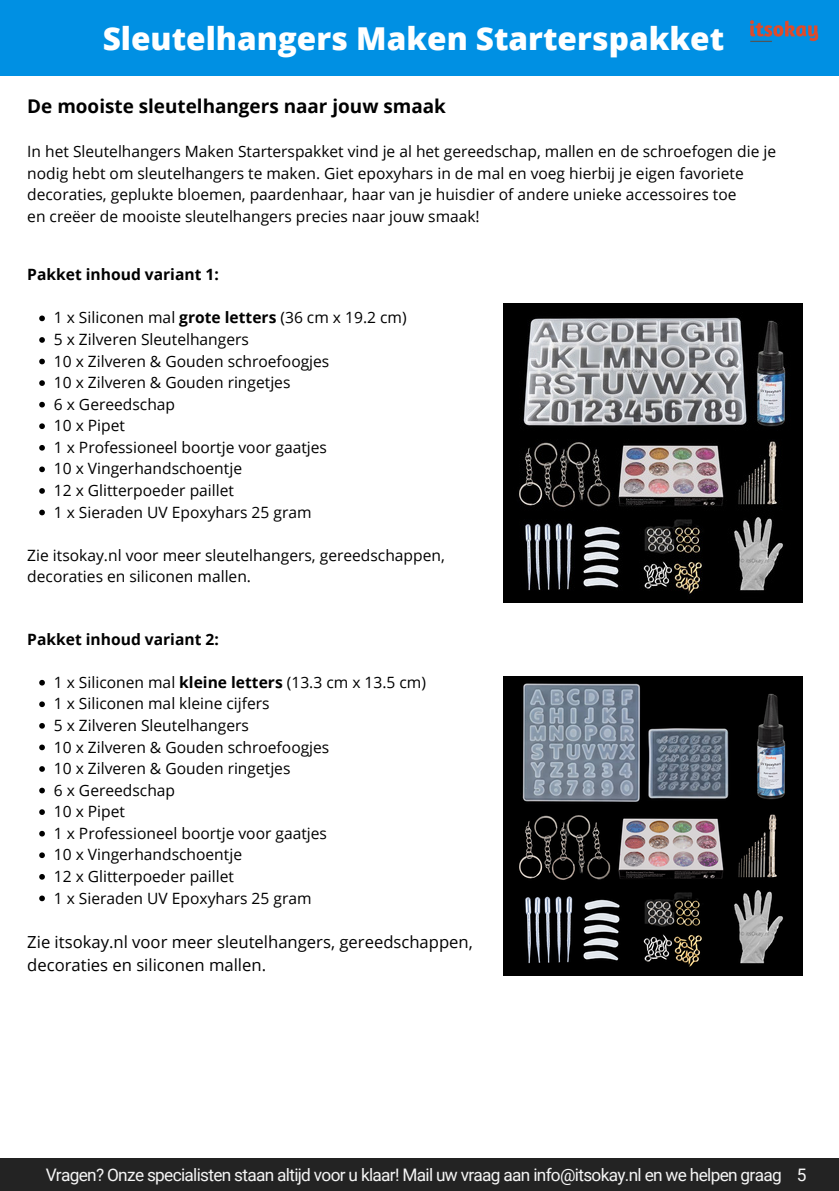
<style>
.page{position:relative;width:839px;height:1191px;background:#fff}
.page>*{position:absolute;margin:0;border:0;box-sizing:border-box;transform-origin:0 0}
.t1{font:800 31.6px "Open Sans";color:#fff}
.t2{font:700 19px "Open Sans";color:#000}
.t3{font:17.2px "Roboto";letter-spacing:-.04em;color:#f5f5f5}
.t4{font:16.6px/23.2px "Open Sans";color:#000}
.t5{font:15.6px/21.6px "Open Sans";color:#000}
.t6{font:700 15.6px "Open Sans";color:#000}
.s1{font-weight:700}
</style>
<div class="page">
<div style="left:0;top:0;width:838px;height:75px;background:#0090e3"></div>
<img style="left:750px;top:20px;width:69px;height:22px">
<img style="left:503px;top:303px;width:299px;height:299px">
<img style="left:503px;top:677px;width:299px;height:299px">
<svg style="left:39px;top:316px;width:6px;height:5px"></svg>
<svg style="left:39px;top:337px;width:6px;height:6px"></svg>
<svg style="left:39px;top:359px;width:6px;height:5px"></svg>
<svg style="left:39px;top:380px;width:6px;height:6px"></svg>
<svg style="left:39px;top:402px;width:6px;height:6px"></svg>
<svg style="left:39px;top:423px;width:6px;height:6px"></svg>
<svg style="left:39px;top:445px;width:6px;height:6px"></svg>
<svg style="left:39px;top:467px;width:6px;height:5px"></svg>
<svg style="left:39px;top:488px;width:6px;height:6px"></svg>
<svg style="left:39px;top:510px;width:6px;height:5px"></svg>
<svg style="left:39px;top:680px;width:6px;height:6px"></svg>
<svg style="left:39px;top:701px;width:6px;height:6px"></svg>
<svg style="left:39px;top:723px;width:6px;height:6px"></svg>
<svg style="left:39px;top:745px;width:6px;height:5px"></svg>
<svg style="left:39px;top:766px;width:6px;height:6px"></svg>
<svg style="left:39px;top:788px;width:6px;height:5px"></svg>
<svg style="left:39px;top:809px;width:6px;height:6px"></svg>
<svg style="left:39px;top:831px;width:6px;height:6px"></svg>
<svg style="left:39px;top:852px;width:6px;height:6px"></svg>
<svg style="left:39px;top:874px;width:6px;height:6px"></svg>
<svg style="left:39px;top:896px;width:6px;height:5px"></svg>
<div style="left:0;top:1158px;width:838px;height:33px;background:#232323"></div>
<p class="t1" style="left:103px;top:16px;width:623px">Sleutelhangers Maken Starterspakket</p>
<p class="t2" style="left:27px;top:92px;width:420px">De mooiste sleutelhangers naar jouw smaak</p>
<p class="t5" style="left:27px;top:140px;width:750px">In het Sleutelhangers Maken Starterspakket vind je al het gereedschap, mallen en de schroefogen die je nodig hebt om sleutelhangers te maken. Giet epoxyhars in de mal en voeg hierbij je eigen favoriete decoraties, geplukte bloemen, paardenhaar, haar van je huisdier of andere unieke accessoires toe<br>en creëer de mooiste sleutelhangers precies naar jouw smaak!</p>
<p class="t6" style="left:27px;top:264px;width:193px">Pakket inhoud variant 1:</p>
<p class="t5" style="left:54px;top:307px;width:354px">1 x Siliconen mal <span class="s1">grote letters</span> (36 cm x 19.2 cm)</p>
<p class="t5" style="left:54px;top:328px;width:197px">5 x Zilveren Sleutelhangers</p>
<p class="t5" style="left:54px;top:350px;width:277px">10 x Zilveren &amp; Gouden schroefoogjes</p>
<p class="t5" style="left:54px;top:371px;width:238px">10 x Zilveren &amp; Gouden ringetjes</p>
<p class="t5" style="left:54px;top:393px;width:123px">6 x Gereedschap</p>
<p class="t5" style="left:54px;top:414px;width:73px">10 x Pipet</p>
<p class="t5" style="left:54px;top:436px;width:275px">1 x Professioneel boortje voor gaatjes</p>
<p class="t5" style="left:54px;top:458px;width:190px">10 x Vingerhandschoentje</p>
<p class="t5" style="left:54px;top:479px;width:182px">12 x Glitterpoeder paillet</p>
<p class="t5" style="left:54px;top:501px;width:259px">1 x Sieraden UV Epoxyhars 25 gram</p>
<p class="t5" style="left:27px;top:544px;width:419px">Zie itsokay.nl voor meer sleutelhangers, gereedschappen, decoraties en siliconen mallen.</p>
<p class="t6" style="left:27px;top:628px;width:193px">Pakket inhoud variant 2:</p>
<p class="t5" style="left:54px;top:671px;width:374px">1 x Siliconen mal <span class="s1">kleine letters</span> (13.3 cm x 13.5 cm)</p>
<p class="t5" style="left:54px;top:693px;width:217px">1 x Siliconen mal kleine cijfers</p>
<p class="t5" style="left:54px;top:714px;width:197px">5 x Zilveren Sleutelhangers</p>
<p class="t5" style="left:54px;top:736px;width:277px">10 x Zilveren &amp; Gouden schroefoogjes</p>
<p class="t5" style="left:54px;top:757px;width:238px">10 x Zilveren &amp; Gouden ringetjes</p>
<p class="t5" style="left:54px;top:779px;width:123px">6 x Gereedschap</p>
<p class="t5" style="left:54px;top:800px;width:73px">10 x Pipet</p>
<p class="t5" style="left:54px;top:822px;width:275px">1 x Professioneel boortje voor gaatjes</p>
<p class="t5" style="left:54px;top:844px;width:190px">10 x Vingerhandschoentje</p>
<p class="t5" style="left:54px;top:865px;width:182px">12 x Glitterpoeder paillet</p>
<p class="t5" style="left:54px;top:887px;width:259px">1 x Sieraden UV Epoxyhars 25 gram</p>
<p class="t4" style="left:27px;top:930px;width:447px">Zie itsokay.nl voor meer sleutelhangers, gereedschappen, decoraties en siliconen mallen.</p>
<p class="t3" style="left:46px;top:1165px;width:737px">Vragen? Onze specialisten staan altijd voor u klaar! Mail uw vraag aan info@itsokay.nl en we helpen graag</p>
<p class="t3" style="left:796px;top:1165px;width:11px">5</p>
</div>
